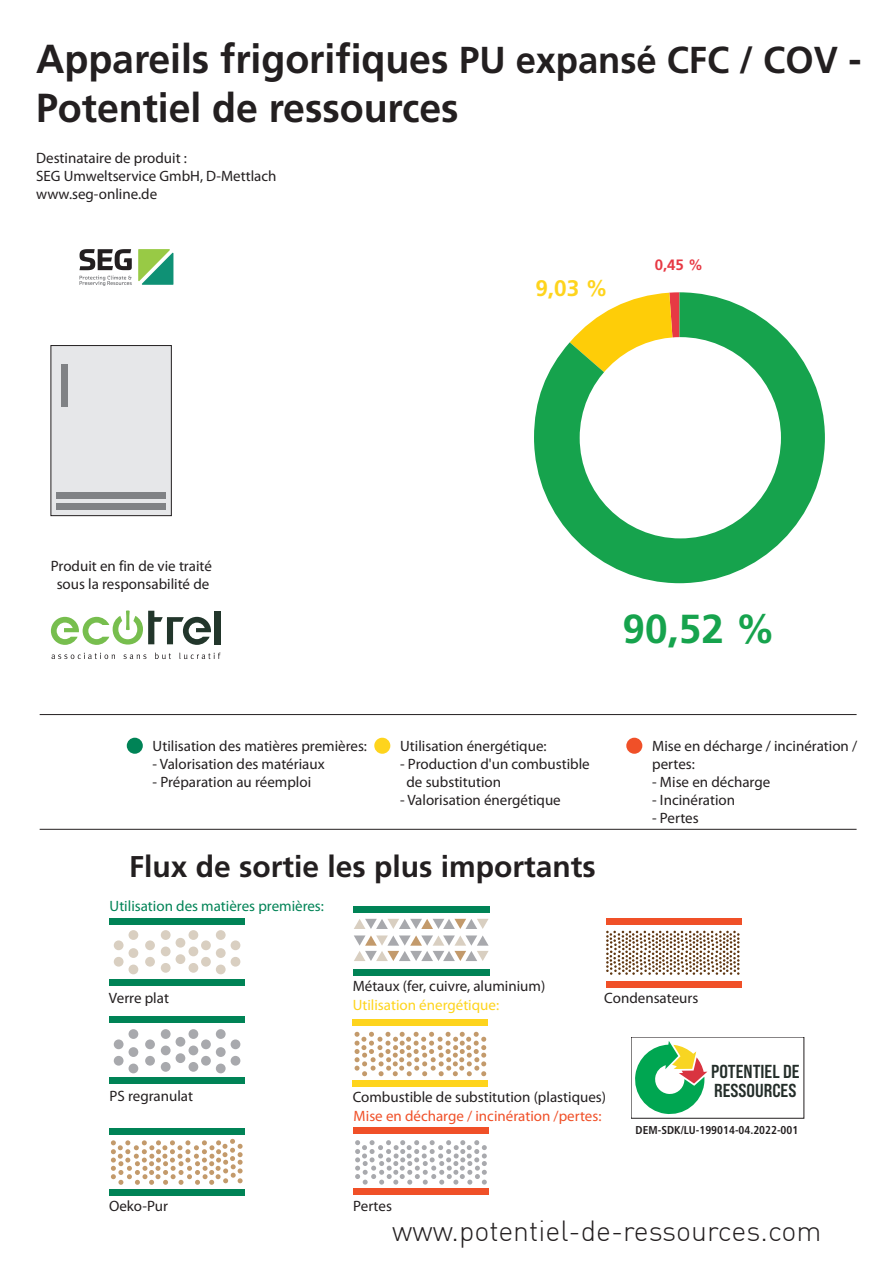
<style>
.page{position:relative;width:893px;height:1263px;background:#fff}
.page>*{position:absolute;margin:0;border:0;box-sizing:border-box;transform-origin:0 0}
.t1{font:700 40.5px/48.6px "Frutiger LT Std";color:#231f20}
.t2{font:700 40.5px "Frutiger LT Std";color:#16a34d}
.t3{font:700 30px "Frutiger LT Std";color:#231f20}
.t4{font:300 28.5px "DIN";color:#231f20}
.t5{font:700 22.5px "Frutiger LT Std";color:#fed41d}
.t6{font:18.75px/18.8px "Bebas Neue Pro Sm E Bd";color:#242e2a}
.t7{font:15px/18px "Myriad Pro";color:#231f20}
.t8{font:15px "Myriad Pro";color:#f05028}
.t9{font:15px "Myriad Pro";color:#008356}
.t10{font:15px "Myriad Pro";color:#fed41d}
.t11{font:700 15px "Frutiger LT Std";color:#e73944}
.t12{font:700 condensed 11.4px "Frutiger LT Std";color:#231f20}
.s1{font-size:37.5px}
</style>
<div class="page">
<div style="left:626px;top:738px;width:16px;height:16px;background:#f05028;border-radius:50%"></div>
<div style="left:127px;top:738px;width:16px;height:16px;background:#008356;border-radius:50%"></div>
<svg style="left:374px;top:737px;width:16px;height:17px"></svg>
<hr style="left:40px;top:714px;width:817px;height:1px;background:#231f20">
<hr style="left:40px;top:829px;width:817px;height:1px;background:#231f20">
<div style="left:161px;top:963px;width:10px;height:10px;background:#d9cfc1;border-radius:50%"></div>
<div style="left:189px;top:963px;width:9px;height:10px;background:#d9cfc1;border-radius:50%"></div>
<div style="left:176px;top:954px;width:9px;height:10px;background:#d9cfc1;border-radius:50%"></div>
<div style="left:161px;top:946px;width:10px;height:10px;background:#d9cfc1;border-radius:50%"></div>
<div style="left:189px;top:946px;width:9px;height:10px;background:#d9cfc1;border-radius:50%"></div>
<div style="left:176px;top:938px;width:9px;height:10px;background:#d9cfc1;border-radius:50%"></div>
<div style="left:161px;top:930px;width:10px;height:10px;background:#d9cfc1;border-radius:50%"></div>
<div style="left:189px;top:930px;width:9px;height:10px;background:#d9cfc1;border-radius:50%"></div>
<div style="left:129px;top:930px;width:9px;height:10px;background:#d9cfc1;border-radius:50%"></div>
<div style="left:129px;top:964px;width:9px;height:10px;background:#d9cfc1;border-radius:50%"></div>
<div style="left:114px;top:957px;width:10px;height:10px;background:#d9cfc1;border-radius:50%"></div>
<div style="left:145px;top:957px;width:10px;height:10px;background:#d9cfc1;border-radius:50%"></div>
<div style="left:129px;top:948px;width:9px;height:10px;background:#d9cfc1;border-radius:50%"></div>
<div style="left:114px;top:940px;width:10px;height:10px;background:#d9cfc1;border-radius:50%"></div>
<div style="left:145px;top:940px;width:10px;height:10px;background:#d9cfc1;border-radius:50%"></div>
<div style="left:216px;top:930px;width:10px;height:10px;background:#d9cfc1;border-radius:50%"></div>
<div style="left:216px;top:964px;width:10px;height:10px;background:#d9cfc1;border-radius:50%"></div>
<div style="left:201px;top:957px;width:10px;height:10px;background:#d9cfc1;border-radius:50%"></div>
<div style="left:231px;top:957px;width:9px;height:10px;background:#d9cfc1;border-radius:50%"></div>
<div style="left:216px;top:948px;width:10px;height:10px;background:#d9cfc1;border-radius:50%"></div>
<div style="left:201px;top:940px;width:10px;height:10px;background:#d9cfc1;border-radius:50%"></div>
<div style="left:231px;top:940px;width:9px;height:10px;background:#d9cfc1;border-radius:50%"></div>
<div style="left:161px;top:1062px;width:10px;height:10px;background:#a8a9ad;border-radius:50%"></div>
<div style="left:189px;top:1062px;width:9px;height:10px;background:#a8a9ad;border-radius:50%"></div>
<div style="left:176px;top:1053px;width:9px;height:10px;background:#a8a9ad;border-radius:50%"></div>
<div style="left:161px;top:1045px;width:10px;height:10px;background:#a8a9ad;border-radius:50%"></div>
<div style="left:189px;top:1045px;width:9px;height:10px;background:#a8a9ad;border-radius:50%"></div>
<div style="left:176px;top:1037px;width:9px;height:10px;background:#a8a9ad;border-radius:50%"></div>
<div style="left:161px;top:1029px;width:10px;height:10px;background:#a8a9ad;border-radius:50%"></div>
<div style="left:189px;top:1029px;width:9px;height:10px;background:#a8a9ad;border-radius:50%"></div>
<div style="left:129px;top:1029px;width:9px;height:10px;background:#a8a9ad;border-radius:50%"></div>
<div style="left:129px;top:1063px;width:9px;height:10px;background:#a8a9ad;border-radius:50%"></div>
<div style="left:114px;top:1056px;width:10px;height:10px;background:#a8a9ad;border-radius:50%"></div>
<div style="left:145px;top:1056px;width:10px;height:10px;background:#a8a9ad;border-radius:50%"></div>
<div style="left:129px;top:1047px;width:9px;height:10px;background:#a8a9ad;border-radius:50%"></div>
<div style="left:114px;top:1039px;width:10px;height:10px;background:#a8a9ad;border-radius:50%"></div>
<div style="left:145px;top:1039px;width:10px;height:10px;background:#a8a9ad;border-radius:50%"></div>
<div style="left:216px;top:1029px;width:10px;height:10px;background:#a8a9ad;border-radius:50%"></div>
<div style="left:216px;top:1063px;width:10px;height:10px;background:#a8a9ad;border-radius:50%"></div>
<div style="left:201px;top:1056px;width:10px;height:10px;background:#a8a9ad;border-radius:50%"></div>
<div style="left:231px;top:1056px;width:9px;height:10px;background:#a8a9ad;border-radius:50%"></div>
<div style="left:216px;top:1047px;width:10px;height:10px;background:#a8a9ad;border-radius:50%"></div>
<div style="left:201px;top:1039px;width:10px;height:10px;background:#a8a9ad;border-radius:50%"></div>
<div style="left:231px;top:1039px;width:9px;height:10px;background:#a8a9ad;border-radius:50%"></div>
<div style="left:110px;top:918px;width:135px;height:7px;background:#008356"></div>
<div style="left:110px;top:979px;width:135px;height:7px;background:#008356"></div>
<svg style="left:606px;top:931px;width:133px;height:44px"></svg>
<div style="left:110px;top:1016px;width:135px;height:7px;background:#008356"></div>
<div style="left:110px;top:1077px;width:135px;height:7px;background:#008356"></div>
<div style="left:353px;top:906px;width:137px;height:7px;background:#008356"></div>
<div style="left:353px;top:969px;width:137px;height:7px;background:#008356"></div>
<div style="left:606px;top:918px;width:135px;height:7px;background:#f05028"></div>
<div style="left:606px;top:981px;width:135px;height:7px;background:#f05028"></div>
<div style="left:353px;top:1019px;width:135px;height:7px;background:#fed41d"></div>
<div style="left:353px;top:1080px;width:135px;height:7px;background:#fed41d"></div>
<svg style="left:355px;top:1032px;width:131px;height:44px"></svg>
<div style="left:109px;top:1128px;width:136px;height:6px;background:#008356"></div>
<div style="left:109px;top:1189px;width:136px;height:6px;background:#008356"></div>
<svg style="left:111px;top:1139px;width:132px;height:46px"></svg>
<div style="left:353px;top:1127px;width:136px;height:7px;background:#f05028"></div>
<div style="left:353px;top:1188px;width:136px;height:7px;background:#f05028"></div>
<svg style="left:355px;top:1140px;width:132px;height:44px"></svg>
<svg style="left:354px;top:919px;width:135px;height:10px"></svg>
<svg style="left:354px;top:935px;width:135px;height:26px"></svg>
<div style="left:50px;top:345px;width:122px;height:171px;background:#e6e7e9;border:1px solid #231f20"></div>
<div style="left:61px;top:365px;width:6px;height:42px;background:#808285"></div>
<div style="left:57px;top:503px;width:109px;height:6px;background:#808285"></div>
<div style="left:57px;top:492px;width:109px;height:6px;background:#808285"></div>
<img style="left:79px;top:249px;width:95px;height:37px">
<svg style="left:534px;top:292px;width:291px;height:291px;fill:#16a34d"></svg>
<div style="left:580px;top:337px;width:201px;height:201px;background:#fff;border-radius:50%"></div>
<svg style="left:635px;top:1041px;width:72px;height:73px"></svg>
<div style="left:214px;top:611px;width:7px;height:33px;background:#22362b"></div>
<svg style="left:51px;top:610px;width:160px;height:35px"></svg>
<svg style="left:52px;top:653px;width:63px;height:6px"></svg>
<svg style="left:123px;top:654px;width:23px;height:5px"></svg>
<svg style="left:155px;top:652px;width:16px;height:7px"></svg>
<svg style="left:179px;top:653px;width:42px;height:6px"></svg>
<h1 class="t1" style="left:36px;top:35px;width:827px">Appareils frigorifiques <span class="s1">PU expansé CFC / COV</span> -<br>Potentiel de ressources</h1>
<p class="t7" style="left:36px;top:149px;width:242px">Destinataire de produit :<br>SEG Umweltservice GmbH, D-Mettlach www.seg-online.de</p>
<h3 class="t5" style="left:535px;top:275px;width:74px">9,03 %</h3>
<p class="t11" style="left:655px;top:256px;width:50px">0,45 %</p>
<p class="t7" style="left:51px;top:557px;width:163px;text-align:center">Produit en fin de vie traité sous la responsabilité de</p>
<h1 class="t2" style="left:622px;top:605px;width:155px">90,52 %</h1>
<p class="t7" style="left:153px;top:736px;width:216px">Utilisation des matières premières:</p>
<p class="t7" style="left:153px;top:754px;width:174px">- Valorisation des matériaux</p>
<p class="t7" style="left:153px;top:772px;width:160px">- Préparation au réemploi</p>
<p class="t7" style="left:400px;top:736px;width:148px">Utilisation énergétique:</p>
<p class="t7" style="left:406px;top:754px;width:185px;text-indent:-6px">- Production d'un combustible de substitution</p>
<p class="t7" style="left:400px;top:790px;width:162px">- Valorisation énergétique</p>
<h2 class="t3" style="left:129px;top:849px;width:468px">Flux de sortie les plus importants</h2>
<p class="t9" style="left:110px;top:897px;width:216px">Utilisation des matières premières:</p>
<p class="t7" style="left:652px;top:736px;width:207px">Mise en décharge / incinération / pertes:</p>
<p class="t7" style="left:652px;top:772px;width:120px">- Mise en décharge</p>
<p class="t7" style="left:652px;top:790px;width:84px">- Incinération</p>
<p class="t7" style="left:652px;top:808px;width:48px">- Pertes</p>
<p class="t7" style="left:109px;top:989px;width:62px">Verre plat</p>
<p class="t7" style="left:110px;top:1086px;width:85px">PS regranulat</p>
<p class="t7" style="left:353px;top:976px;width:194px">Métaux (fer, cuivre, aluminium)</p>
<p class="t10" style="left:353px;top:996px;width:148px">Utilisation énergétique:</p>
<p class="t7" style="left:604px;top:988px;width:96px">Condensateurs</p>
<p class="t7" style="left:353px;top:1088px;width:255px">Combustible de substitution (plastiques)</p>
<p class="t6" style="left:711px;top:1061px;width:90px">POTENTIEL DE<br>RESSOURCES</p>
<p class="t8" style="left:354px;top:1107px;width:249px">Mise en décharge / incinération /pertes:</p>
<p class="t12" style="left:636px;top:1123px;width:164px">DEM-SDK/LU-199014-04.2022-001</p>
<p class="t7" style="left:109px;top:1196px;width:60px">Oeko-Pur</p>
<p class="t7" style="left:353px;top:1196px;width:40px">Pertes</p>
<h3 class="t4" style="left:392px;top:1213px;width:431px">www.potentiel-de-ressources.com</h3>
</div>
